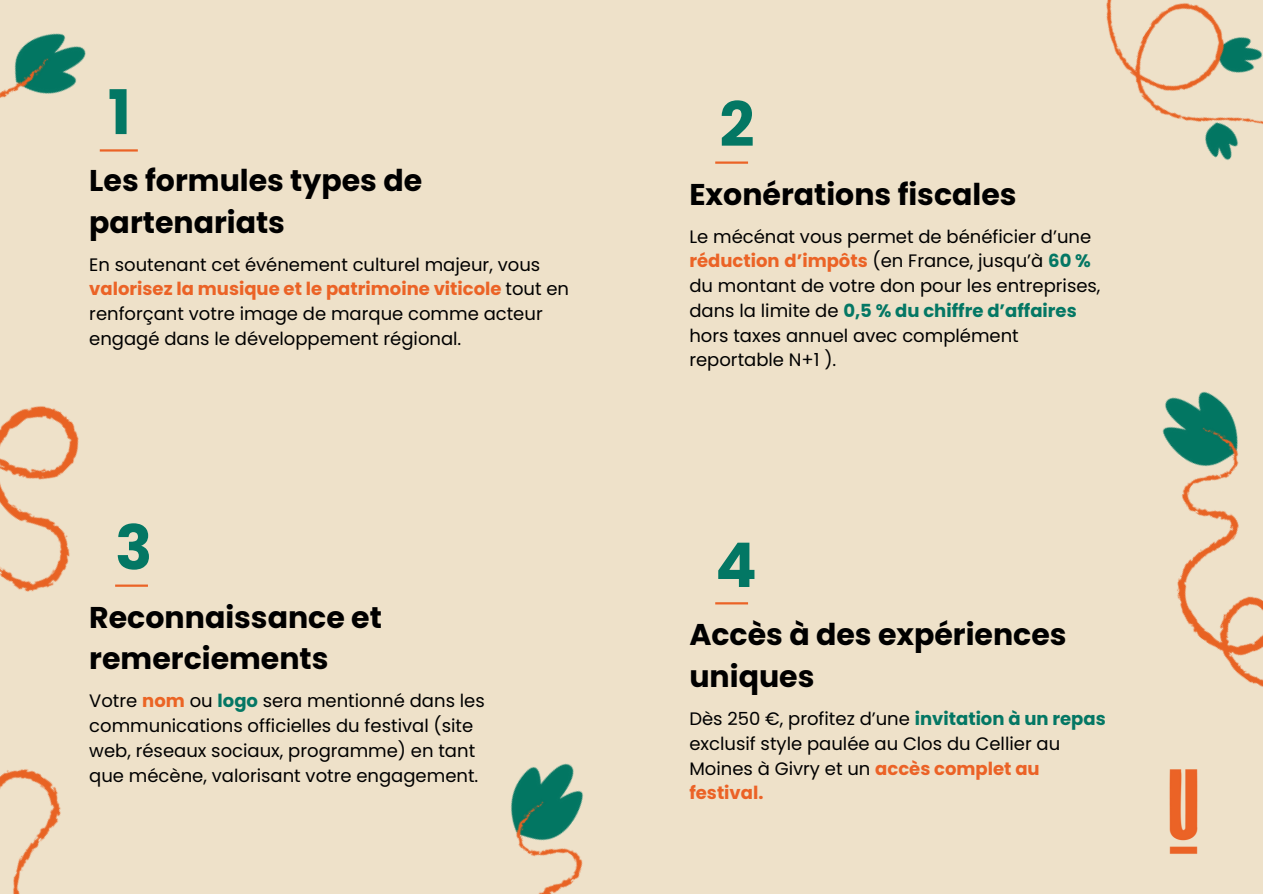
<style>
.page{position:relative;width:1263px;height:894px;background:#fff}
.page>*{position:absolute;margin:0;border:0;box-sizing:border-box;transform-origin:0 0}
.t1{font:700 61.5px "Poppins";color:#037764}
.t2{font:700 30px/41.7px "Poppins";color:#000}
.t3{font:18px/24.8px "Poppins";color:#000}
.s1{font-weight:700;color:#eb6326}
.s2{font-weight:700;color:#eb6424}
.s3{font-weight:700;color:#047764}
.s4{font-weight:700;color:#eb6226}
</style>
<div class="page">
<div style="left:0;top:0;width:1263px;height:893px;background:#eee1c9"></div>
<img style="left:1169px;top:769px;width:29px;height:85px">
<hr style="left:100px;top:149px;width:38px;height:2px;background:#eb6326">
<img style="left:0;top:769px;width:61px;height:124px">
<hr style="left:715px;top:161px;width:33px;height:3px;background:#eb6326">
<hr style="left:715px;top:602px;width:33px;height:2px;background:#eb6326">
<img style="left:0;top:33px;width:129px;height:119px">
<img style="left:510px;top:763px;width:74px;height:130px">
<img style="left:1106px;top:0;width:157px;height:160px">
<img style="left:0;top:406px;width:148px;height:186px">
<img style="left:1162px;top:391px;width:101px;height:296px">
<p class="t1" style="left:108px;top:69px;width:25px">1</p>
<p class="t2" style="left:89px;top:159px;width:334px">Les formules types de partenariats</p>
<p class="t3" style="left:89px;top:252px;width:481px">En soutenant cet événement culturel majeur, vous <span class="s1">valorisez la musique et le patrimoine viticole</span> tout en renforçant votre image de marque comme acteur engagé dans le développement régional.</p>
<h1 class="t1" style="left:115px;top:504px;width:39px">3</h1>
<p class="t2" style="left:89px;top:596px;width:294px">Reconnaissance et remerciements</p>
<p class="t3" style="left:89px;top:688px;width:397px">Votre <span class="s2">nom</span> ou <span class="s3">logo</span> sera mentionné dans les communications officielles du festival (site web, réseaux sociaux, programme) en tant que mécène, valorisant votre engagement.</p>
<p class="t1" style="left:719px;top:82px;width:37px">2</p>
<h1 class="t2" style="left:689px;top:173px;width:329px">Exonérations fiscales</h1>
<p class="t3" style="left:689px;top:224px;width:413px">Le mécénat vous permet de bénéficier d’une <span class="s1">réduction d’impôts</span> (en France, jusqu’à <span class="s3">60 % </span>du montant de votre don pour les entreprises, dans la limite de <span class="s3">0,5 % du chiffre d’affaires </span>hors taxes annuel avec complément reportable N+1 ).</p>
<p class="t1" style="left:715px;top:522px;width:43px">4</p>
<p class="t2" style="left:689px;top:613px;width:379px">Accès à des expériences uniques</p>
<p class="t3" style="left:689px;top:706px;width:418px">Dès 250 €, profitez d’une <span class="s3">invitation à un repas </span>exclusif style paulée au Clos du Cellier au Moines à Givry et un <span class="s4">accès complet au festival.</span></p>
</div>
